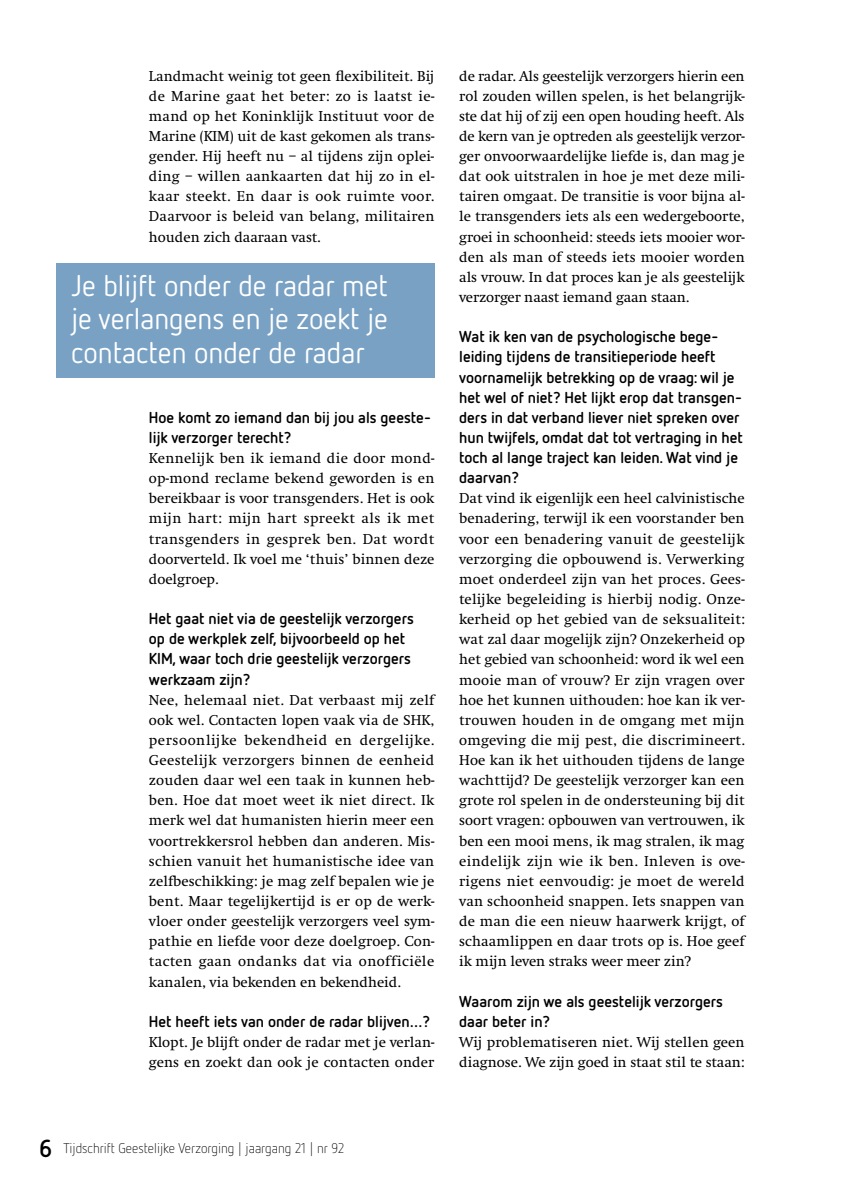
<style>
.page{position:relative;width:844px;height:1191px;background:#fff}
.page>*{position:absolute;margin:0;border:0;box-sizing:border-box;transform-origin:0 0}
.t1{font:29.75px/33.2px "Netto OT";color:#fff;text-align:justify}
.t2{font:700 15.75px/20.1px "Netto OT";color:#000}
.t3{font:14.88px/20.1px "Swift ISE";color:#000;text-align:justify}
.t4{font:300 14px "Netto OT";color:#000}
.s1{font-weight:700;font-size:24.5px}
</style>
<div class="page">
<div style="left:56px;top:263px;width:378px;height:114px;background:#78a1c4"></div>
<p class="t3" style="left:149px;top:66px;width:287px">Landmacht weinig tot geen flexibiliteit. Bij de Marine gaat het beter: zo is laatst ie&shy;mand op het Koninklijk Instituut voor de Marine (KIM) uit de kast gekomen als trans&shy;gender. Hij heeft nu – al tijdens zijn oplei&shy;ding – willen aankaarten dat hij zo in el&shy;kaar steekt. En daar is ook ruimte voor.<br>Daarvoor is beleid van belang, militairen houden zich daaraan vast.</p>
<h1 class="t1" style="left:71px;top:268px;width:318px">Je blijft onder de radar met je verlangens en je zoekt je contacten onder de radar</h1>
<p class="t2" style="left:149px;top:407px;width:283px">Hoe komt zo iemand dan bij jou als geeste&shy;lijk verzorger terecht?</p>
<p class="t3" style="left:149px;top:448px;width:287px">Kennelijk ben ik iemand die door mond&shy;op-mond reclame bekend geworden is en bereikbaar is voor transgenders. Het is ook mijn hart: mijn hart spreekt als ik met transgenders in gesprek ben. Dat wordt doorverteld. Ik voel me ‘thuis’ binnen deze doelgroep.</p>
<p class="t2" style="left:149px;top:608px;width:266px">Het gaat niet via de geestelijk verzorgers op de werkplek zelf, bijvoorbeeld op het KIM, waar toch drie geestelijk verzorgers werkzaam zijn?</p>
<p class="t3" style="left:149px;top:690px;width:287px">Nee, helemaal niet. Dat verbaast mij zelf ook wel. Contacten lopen vaak via de SHK, persoonlijke bekendheid en dergelijke.<br>Geestelijk verzorgers binnen de eenheid zouden daar wel een taak in kunnen heb&shy;ben. Hoe dat moet weet ik niet direct. Ik merk wel dat humanisten hierin meer een voortrekkersrol hebben dan anderen. Mis&shy;schien vanuit het humanistische idee van zelfbeschikking: je mag zelf bepalen wie je bent. Maar tegelijkertijd is er op de werk&shy;vloer onder geestelijk verzorgers veel sym&shy;pathie en liefde voor deze doelgroep. Con&shy;tacten gaan ondanks dat via onofficiële kanalen, via bekenden en bekendheid.</p>
<p class="t2" style="left:149px;top:1010px;width:283px">Het heeft iets van onder de radar blijven…?</p>
<p class="t3" style="left:149px;top:1032px;width:287px">Klopt. Je blijft onder de radar met je verlan&shy;gens en zoekt dan ook je contacten onder</p>
<p class="t3" style="left:459px;top:66px;width:287px">de radar. Als geestelijk verzorgers hierin een rol zouden willen spelen, is het belangrijk&shy;ste dat hij of zij een open houding heeft. Als de kern van je optreden als geestelijk verzor&shy;ger onvoorwaardelijke liefde is, dan mag je dat ook uitstralen in hoe je met deze mili&shy;tairen omgaat. De transitie is voor bijna al&shy;le transgenders iets als een wedergeboorte, groei in schoonheid: steeds iets mooier wor&shy;den als man of steeds iets mooier worden als vrouw. In dat proces kan je als geestelijk verzorger naast iemand gaan staan.</p>
<p class="t2" style="left:459px;top:326px;width:285px">Wat ik ken van de psychologische bege&shy;leiding tijdens de transitieperiode heeft voornamelijk betrekking op de vraag: wil je het wel of niet? Het lijkt erop dat transgen&shy;ders in dat verband liever niet spreken over hun twijfels, omdat dat tot vertraging in het toch al lange traject kan leiden. Wat vind je daarvan?</p>
<p class="t3" style="left:459px;top:489px;width:287px">Dat vind ik eigenlijk een heel calvinistische benadering, terwijl ik een voorstander ben voor een benadering vanuit de geestelijk verzorging die opbouwend is. Verwerking moet onderdeel zijn van het proces. Gees&shy;telijke begeleiding is hierbij nodig. Onze&shy;kerheid op het gebied van de seksualiteit: wat zal daar mogelijk zijn? Onzekerheid op het gebied van schoonheid: word ik wel een mooie man of vrouw? Er zijn vragen over hoe het kunnen uithouden: hoe kan ik ver&shy;trouwen houden in de omgang met mijn omgeving die mij pest, die discrimineert.<br>Hoe kan ik het uithouden tijdens de lange wachttijd? De geestelijk verzorger kan een grote rol spelen in de ondersteuning bij dit soort vragen: opbouwen van vertrouwen, ik ben een mooi mens, ik mag stralen, ik mag eindelijk zijn wie ik ben. Inleven is ove&shy;rigens niet eenvoudig: je moet de wereld van schoonheid snappen. Iets snappen van de man die een nieuw haarwerk krijgt, of schaamlippen en daar trots op is. Hoe geef ik mijn leven straks weer meer zin?</p>
<p class="t2" style="left:459px;top:990px;width:265px">Waarom zijn we als geestelijk verzorgers daar beter in?</p>
<p class="t3" style="left:459px;top:1032px;width:287px">Wij problematiseren niet. Wij stellen geen diagnose. We zijn goed in staat stil te staan:</p>
<p class="t4" style="left:39px;top:1139px;width:307px"><span class="s1">6</span> Tijdschrift Geestelijke Verzorging | jaargang 21 | nr 92</p>
</div>
